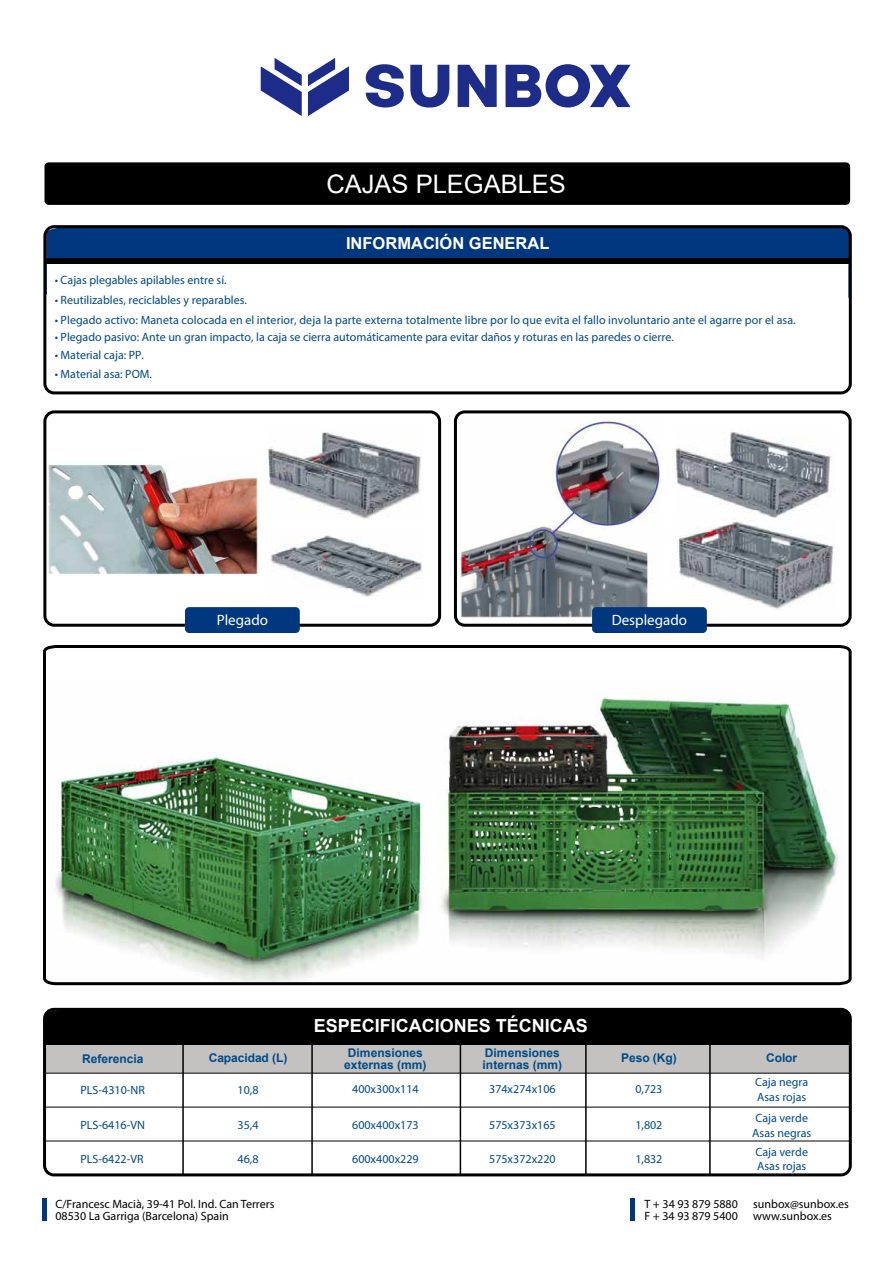
<style>
.page{position:relative;width:893px;height:1263px;background:#fff}
.page>*{position:absolute;margin:0;border:0;box-sizing:border-box;transform-origin:0 0}
.t1{font:25.5px "Arial";color:#fff}
.t2{font:700 18px "Arial";color:#fff}
.t3{font:700 16.5px "Arial";color:#fff}
.t4{font:15px "Myriad Pro";color:#fff}
.t5{font:12px/14.4px "Myriad Pro";color:#004a87}
.t6{font:12px/12px "Myriad Pro";color:#000}
.t7{font:700 12px/12px "Arial";letter-spacing:.005em;color:#004a87;text-align:center}
</style>
<div class="page">
<img style="left:48px;top:462px;width:211px;height:114px">
<img style="left:460px;top:421px;width:200px;height:197px">
<div style="left:44px;top:162px;width:806px;height:43px;background:#000;border-radius:4px"></div>
<div style="left:42px;top:1199px;width:5px;height:22px;background:#00377f"></div>
<hr style="left:630px;top:1199px;width:4px;height:22px;background:#00377f">
<div style="left:45px;top:1007px;width:806px;height:34px;background:#000"></div>
<div style="left:45px;top:1043px;width:806px;height:30px;background:#c3c2c0"></div>
<hr style="left:45px;top:1041px;width:806px;height:4px;background:#000">
<div style="left:43px;top:1008px;width:809px;height:168px;border:3px solid #000;border-radius:9px"></div>
<img style="left:43px;top:645px;width:809px;height:341px">
<div style="left:47px;top:229px;width:801px;height:35px;background:#00377f"></div>
<div style="left:46px;top:258px;width:803px;height:5px;background:#000"></div>
<div style="left:43px;top:225px;width:809px;height:169px;border:3px solid #000;border-radius:9px"></div>
<div style="left:43px;top:410px;width:398px;height:217px;border:3px solid #000;border-radius:9px"></div>
<div style="left:454px;top:410px;width:398px;height:217px;border:3px solid #000;border-radius:9px"></div>
<hr style="left:46px;top:1073px;width:804px;height:1px;background:#000">
<hr style="left:46px;top:1107px;width:804px;height:1px;background:#000">
<hr style="left:46px;top:1141px;width:804px;height:1px;background:#000">
<hr style="left:182px;top:1042px;width:2px;height:133px;background:#000">
<hr style="left:311px;top:1042px;width:2px;height:133px;background:#000">
<hr style="left:460px;top:1042px;width:1px;height:133px;background:#000">
<hr style="left:585px;top:1042px;width:2px;height:133px;background:#000">
<hr style="left:709px;top:1042px;width:2px;height:133px;background:#000">
<svg style="left:261px;top:58px;width:41px;height:58px"></svg>
<svg style="left:308px;top:58px;width:41px;height:58px"></svg>
<svg style="left:410px;top:65px;width:39px;height:43px"></svg>
<svg style="left:506px;top:64px;width:125px;height:44px"></svg>
<svg style="left:366px;top:64px;width:38px;height:44px"></svg>
<svg style="left:458px;top:65px;width:39px;height:42px"></svg>
<img style="left:268px;top:432px;width:153px;height:87px">
<img style="left:270px;top:535px;width:152px;height:62px">
<img style="left:674px;top:429px;width:158px;height:89px">
<img style="left:678px;top:521px;width:157px;height:88px">
<div style="left:185px;top:607px;width:115px;height:26px;background:#00377f;border-radius:4px"></div>
<div style="left:592px;top:607px;width:115px;height:26px;background:#00377f;border-radius:4px"></div>
<h1 class="t1" style="left:326px;top:166px;width:241px">CAJAS PLEGABLES</h1>
<h3 class="t3" style="left:346px;top:232px;width:205px">INFORMACIÓN GENERAL</h3>
<p class="t5" style="left:55px;top:273px;width:173px">• Cajas plegables apilables entre sí.</p>
<p class="t5" style="left:55px;top:293px;width:194px">• Reutilizables, reciclables y reparables.</p>
<p class="t5" style="left:55px;top:312px;width:742px">• Plegado activo: Maneta colocada en el interior, deja la parte externa totalmente libre por lo que evita el fallo involuntario ante el agarre por el asa.</p>
<p class="t5" style="left:55px;top:330px;width:621px">• Plegado pasivo: Ante un gran impacto, la caja se cierra automáticamente para evitar daños y roturas en las paredes o cierre.</p>
<p class="t5" style="left:55px;top:348px;width:91px">• Material caja: PP.</p>
<p class="t5" style="left:55px;top:366px;width:99px">• Material asa: POM.</p>
<p class="t4" style="left:217px;top:611px;width:53px">Plegado</p>
<p class="t4" style="left:612px;top:611px;width:77px">Desplegado</p>
<h2 class="t2" style="left:314px;top:1013px;width:276px">ESPECIFICACIONES TÉCNICAS</h2>
<p class="t7" style="left:344px;top:1047px;width:84px">Dimensiones externas (mm)</p>
<p class="t7" style="left:483px;top:1047px;width:81px;text-align:left">Dimensiones internas (mm)</p>
<p class="t7" style="left:209px;top:1052px;width:80px">Capacidad (L)</p>
<p class="t7" style="left:766px;top:1052px;width:33px">Color</p>
<p class="t5" style="left:755px;top:1075px;width:55px">Caja negra<br>Asas rojas</p>
<p class="t5" style="left:752px;top:1111px;width:61px">Caja verde<br>Asas negras</p>
<p class="t7" style="left:621px;top:1052px;width:57px">Peso (Kg)</p>
<p class="t5" style="left:635px;top:1082px;width:29px">0,723</p>
<p class="t5" style="left:635px;top:1118px;width:29px">1,802</p>
<p class="t7" style="left:82px;top:1053px;width:63px">Referencia</p>
<p class="t5" style="left:81px;top:1082px;width:66px">PLS-4310-NR</p>
<p class="t5" style="left:352px;top:1082px;width:68px">400x300x114</p>
<p class="t5" style="left:489px;top:1082px;width:68px">374x274x106</p>
<p class="t5" style="left:238px;top:1082px;width:22px">10,8</p>
<p class="t5" style="left:238px;top:1118px;width:22px">35,4</p>
<p class="t5" style="left:238px;top:1152px;width:22px">46,8</p>
<p class="t5" style="left:80px;top:1118px;width:66px">PLS-6416-VN</p>
<p class="t5" style="left:352px;top:1118px;width:68px">600x400x173</p>
<p class="t5" style="left:489px;top:1118px;width:68px">575x373x165</p>
<p class="t5" style="left:755px;top:1145px;width:54px">Caja verde<br>Asas rojas</p>
<p class="t5" style="left:80px;top:1152px;width:65px">PLS-6422-VR</p>
<p class="t5" style="left:352px;top:1152px;width:68px">600x400x229</p>
<p class="t5" style="left:489px;top:1152px;width:68px">575x372x220</p>
<p class="t5" style="left:635px;top:1152px;width:29px">1,832</p>
<p class="t6" style="left:55px;top:1198px;width:221px">C/Francesc Macià, 39-41 Pol. Ind. Can Terrers<br>08530 La Garriga (Barcelona) Spain</p>
<p class="t6" style="left:644px;top:1198px;width:95px">T + 34 93 879 5880</p>
<p class="t6" style="left:753px;top:1198px;width:97px">sunbox@sunbox.es</p>
<p class="t6" style="left:644px;top:1210px;width:95px">F + 34 93 879 5400</p>
<p class="t6" style="left:753px;top:1210px;width:80px">www.sunbox.es</p>
</div>
